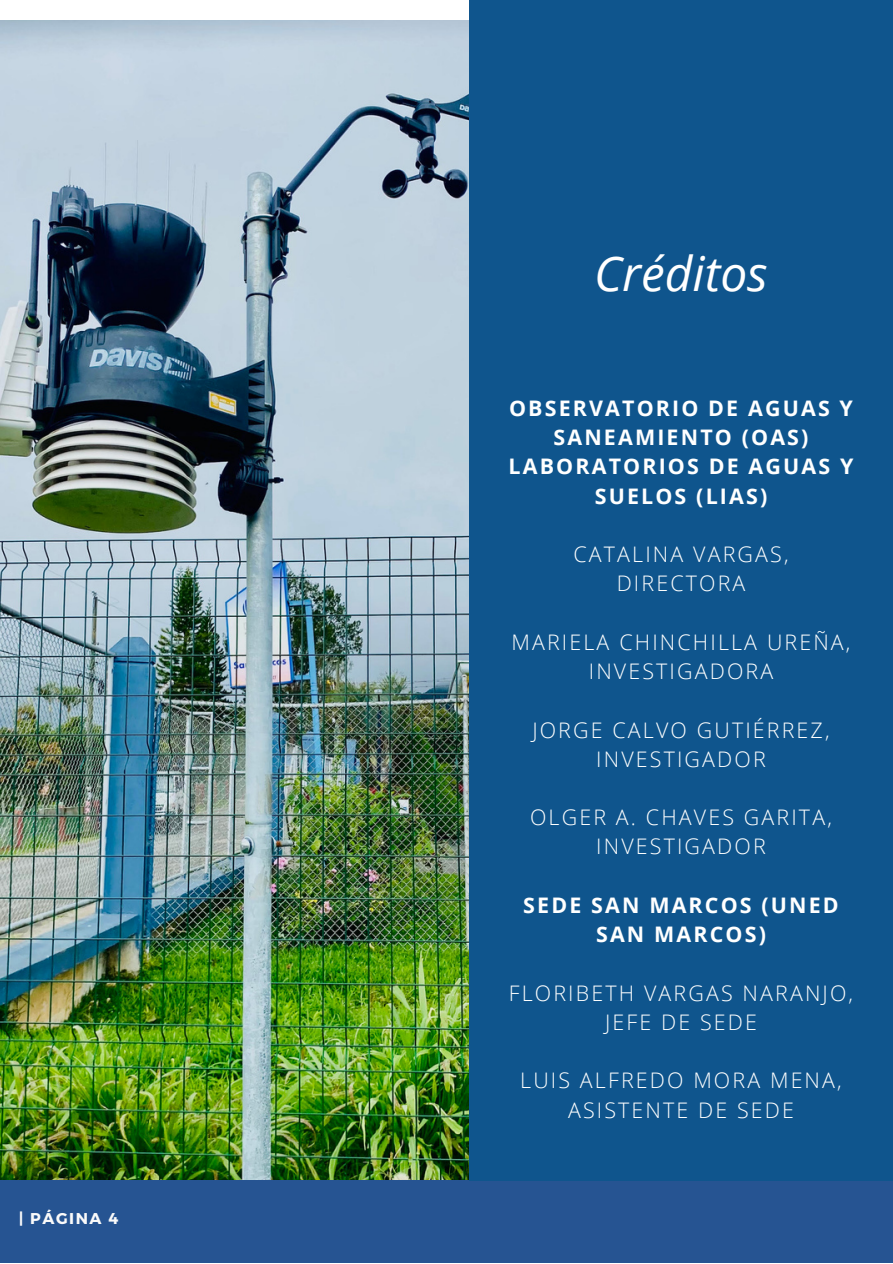
<style>
.page{position:relative;width:893px;height:1264px;background:#fff}
.page>*{position:absolute;margin:0;border:0;box-sizing:border-box;transform-origin:0 0}
.t1{font:italic 48px "Open Sans";color:#fff}
.t2{font:300 21.45px/29.2px "Open Sans";letter-spacing:.1em;color:#fff;text-align:center}
.t3{font:700 21.45px/29.2px "Open Sans";letter-spacing:.1em;color:#fff;text-align:center}
.t4{font:700 15.6px "Montserrat";letter-spacing:.1em;color:#fafafa}
</style>
<div class="page">
<img style="left:0;top:20px;width:469px;height:1160px">
<div style="left:0;top:1180px;width:892px;height:82px;background:#265492"></div>
<div style="left:469px;top:0;width:423px;height:1180px;background:#0f558d"></div>
<p class="t4" style="left:19px;top:1208px;width:101px">| PÁGINA 4</p>
<p class="t1" style="left:594px;top:240px;width:175px">Créditos</p>
<p class="t3" style="left:509px;top:393px;width:345px">OBSERVATORIO DE AGUAS Y<br>SANEAMIENTO (OAS)</p>
<p class="t3" style="left:508px;top:451px;width:346px">LABORATORIOS DE AGUAS Y<br>SUELOS (LIAS)</p>
<p class="t2" style="left:573px;top:539px;width:217px">CATALINA VARGAS,<br>DIRECTORA</p>
<p class="t2" style="left:511px;top:627px;width:340px">MARIELA CHINCHILLA UREÑA,<br>INVESTIGADORA</p>
<p class="t2" style="left:532px;top:714px;width:299px">JORGE CALVO GUTIÉRREZ,<br>INVESTIGADOR</p>
<p class="t2" style="left:530px;top:802px;width:303px">OLGER A. CHAVES GARITA,<br>INVESTIGADOR</p>
<p class="t3" style="left:523px;top:890px;width:317px">SEDE SAN MARCOS (UNED<br>SAN MARCOS)</p>
<p class="t2" style="left:509px;top:977px;width:346px">FLORIBETH VARGAS NARANJO,<br>JEFE DE SEDE</p>
<p class="t2" style="left:520px;top:1065px;width:323px">LUIS ALFREDO MORA MENA,<br>ASISTENTE DE SEDE</p>
</div>
